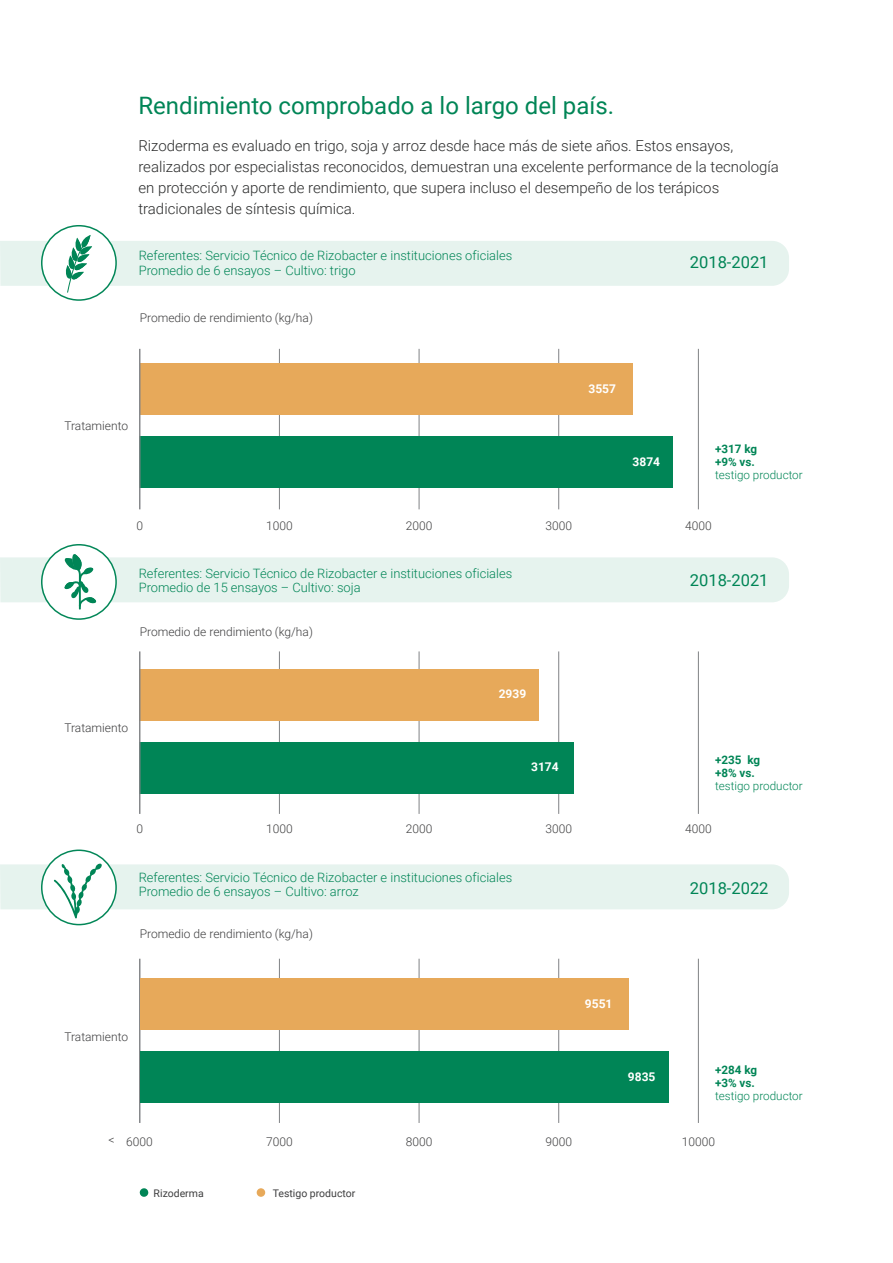
<style>
.page{position:relative;width:893px;height:1263px;background:#fff}
.page>*{position:absolute;margin:0;border:0;box-sizing:border-box;transform-origin:0 0}
.t1{font:24px "Roboto";color:#008556}
.t2{font:16.5px "Roboto";color:#008556}
.t3{font:300 15px/21px "Roboto";color:#2b2c2c}
.t4{font:300 12.9px/14.2px "Roboto";color:#008556}
.t5{font:300 12px "Roboto";color:#3e3e3f}
.t6{font:700 12px "Roboto";color:#fff}
.t7{font:300 11.7px "Roboto";color:#008556}
.t8{font:700 11.7px/12.9px "Roboto";color:#008556}
.t9{font:10.5px "Roboto";color:#3e3e3f}
</style>
<div class="page">
<svg style="left:139px;top:1188px;width:10px;height:9px"></svg>
<div style="left:257px;top:1188px;width:8px;height:9px;background:#e7a95a;border-radius:50%"></div>
<div style="left:41px;top:544px;width:76px;height:76px;border:2px solid #038758;border-radius:50%"></div>
<div style="left:41px;top:225px;width:76px;height:76px;border:2px solid #038758;border-radius:50%"></div>
<div style="left:41px;top:849px;width:76px;height:76px;border:2px solid #038758;border-radius:50%"></div>
<hr style="left:279px;top:349px;width:1px;height:160px;background:#808285">
<hr style="left:419px;top:349px;width:1px;height:160px;background:#808285">
<hr style="left:558px;top:349px;width:1px;height:160px;background:#808285">
<hr style="left:698px;top:349px;width:1px;height:160px;background:#808285">
<div style="left:140px;top:363px;width:492px;height:52px;background:#e7a95a"></div>
<div style="left:140px;top:436px;width:533px;height:52px;background:#008556"></div>
<hr style="left:139px;top:349px;width:1px;height:160px;background:#808285">
<hr style="left:279px;top:651px;width:1px;height:163px;background:#808285">
<hr style="left:419px;top:651px;width:1px;height:163px;background:#808285">
<hr style="left:558px;top:651px;width:1px;height:163px;background:#808285">
<hr style="left:698px;top:651px;width:1px;height:163px;background:#808285">
<div style="left:140px;top:669px;width:399px;height:51px;background:#e7a95a"></div>
<div style="left:140px;top:742px;width:434px;height:51px;background:#008556"></div>
<hr style="left:139px;top:651px;width:1px;height:163px;background:#808285">
<hr style="left:279px;top:959px;width:1px;height:164px;background:#808285">
<hr style="left:419px;top:959px;width:1px;height:164px;background:#808285">
<hr style="left:558px;top:959px;width:1px;height:164px;background:#808285">
<hr style="left:698px;top:959px;width:1px;height:164px;background:#808285">
<hr style="left:139px;top:959px;width:1px;height:164px;background:#808285">
<svg style="left:0;top:554px;width:789px;height:56px"></svg>
<svg style="left:0;top:235px;width:789px;height:58px"></svg>
<svg style="left:0;top:863px;width:789px;height:55px"></svg>
<div style="left:140px;top:979px;width:489px;height:51px;background:#e7a95a"></div>
<div style="left:140px;top:1051px;width:528px;height:52px;background:#008556"></div>
<h1 class="t1" style="left:138px;top:89px;width:477px">Rendimiento comprobado a lo largo del país.</h1>
<p class="t3" style="left:138px;top:135px;width:642px">Rizoderma es evaluado en trigo, soja y arroz desde hace más de siete años. Estos ensayos, realizados por especialistas reconocidos, demuestran una excelente performance de la tecnología en protección y aporte de rendimiento, que supera incluso el desempeño de los terápicos tradicionales de síntesis química.</p>
<p class="t4" style="left:139px;top:247px;width:375px;line-height:15px">Referentes: Servicio Técnico de Rizobacter e instituciones oficiales<br>Promedio de 6 ensayos – Cultivo: trigo</p>
<p class="t5" style="left:140px;top:309px;width:175px">Promedio de rendimiento (kg/ha)</p>
<p class="t2" style="left:690px;top:251px;width:80px">2018-2021</p>
<p class="t5" style="left:64px;top:417px;width:65px">Tratamiento</p>
<p class="t6" style="left:588px;top:380px;width:29px">3557</p>
<p class="t6" style="left:633px;top:453px;width:29px">3874</p>
<p class="t8" style="left:715px;top:442px;width:44px">+317 kg +9% vs.</p>
<p class="t7" style="left:715px;top:466px;width:89px">testigo productor</p>
<p class="t5" style="left:136px;top:517px;width:8px">0</p>
<p class="t5" style="left:266px;top:517px;width:28px">1000</p>
<p class="t5" style="left:406px;top:517px;width:28px">2000</p>
<p class="t5" style="left:545px;top:517px;width:28px">3000</p>
<p class="t5" style="left:685px;top:517px;width:28px">4000</p>
<p class="t4" style="left:139px;top:565px;width:375px">Referentes: Servicio Técnico de Rizobacter e instituciones oficiales<br>Promedio de 15 ensayos – Cultivo: soja</p>
<p class="t5" style="left:140px;top:624px;width:175px">Promedio de rendimiento (kg/ha)</p>
<p class="t2" style="left:690px;top:569px;width:80px">2018-2021</p>
<p class="t5" style="left:64px;top:720px;width:65px">Tratamiento</p>
<p class="t6" style="left:499px;top:686px;width:29px">2939</p>
<p class="t6" style="left:531px;top:758px;width:29px">3174</p>
<p class="t8" style="left:715px;top:753px;width:47px">+235 kg +8% vs.</p>
<p class="t7" style="left:715px;top:778px;width:89px">testigo productor</p>
<p class="t5" style="left:136px;top:820px;width:8px">0</p>
<p class="t5" style="left:266px;top:820px;width:28px">1000</p>
<p class="t5" style="left:406px;top:820px;width:28px">2000</p>
<p class="t5" style="left:545px;top:820px;width:28px">3000</p>
<p class="t5" style="left:685px;top:820px;width:28px">4000</p>
<p class="t4" style="left:139px;top:870px;width:375px">Referentes: Servicio Técnico de Rizobacter e instituciones oficiales<br>Promedio de 6 ensayos – Cultivo: arroz</p>
<p class="t5" style="left:140px;top:925px;width:175px">Promedio de rendimiento (kg/ha)</p>
<p class="t2" style="left:690px;top:876px;width:80px">2018-2022</p>
<p class="t5" style="left:64px;top:1028px;width:65px">Tratamiento</p>
<p class="t6" style="left:585px;top:995px;width:29px">9551</p>
<p class="t6" style="left:628px;top:1068px;width:29px">9835</p>
<p class="t8" style="left:715px;top:1063px;width:44px">+284 kg +3% vs.</p>
<p class="t7" style="left:715px;top:1087px;width:89px">testigo productor</p>
<p class="t5" style="left:109px;top:1133px;width:46px">&lt; 6000</p>
<p class="t5" style="left:266px;top:1133px;width:28px">7000</p>
<p class="t5" style="left:406px;top:1133px;width:28px">8000</p>
<p class="t5" style="left:545px;top:1133px;width:28px">9000</p>
<p class="t5" style="left:682px;top:1133px;width:35px">10000</p>
<p class="t9" style="left:154px;top:1185px;width:52px">Rizoderma</p>
<p class="t9" style="left:273px;top:1185px;width:84px">Testigo productor</p>
</div>
